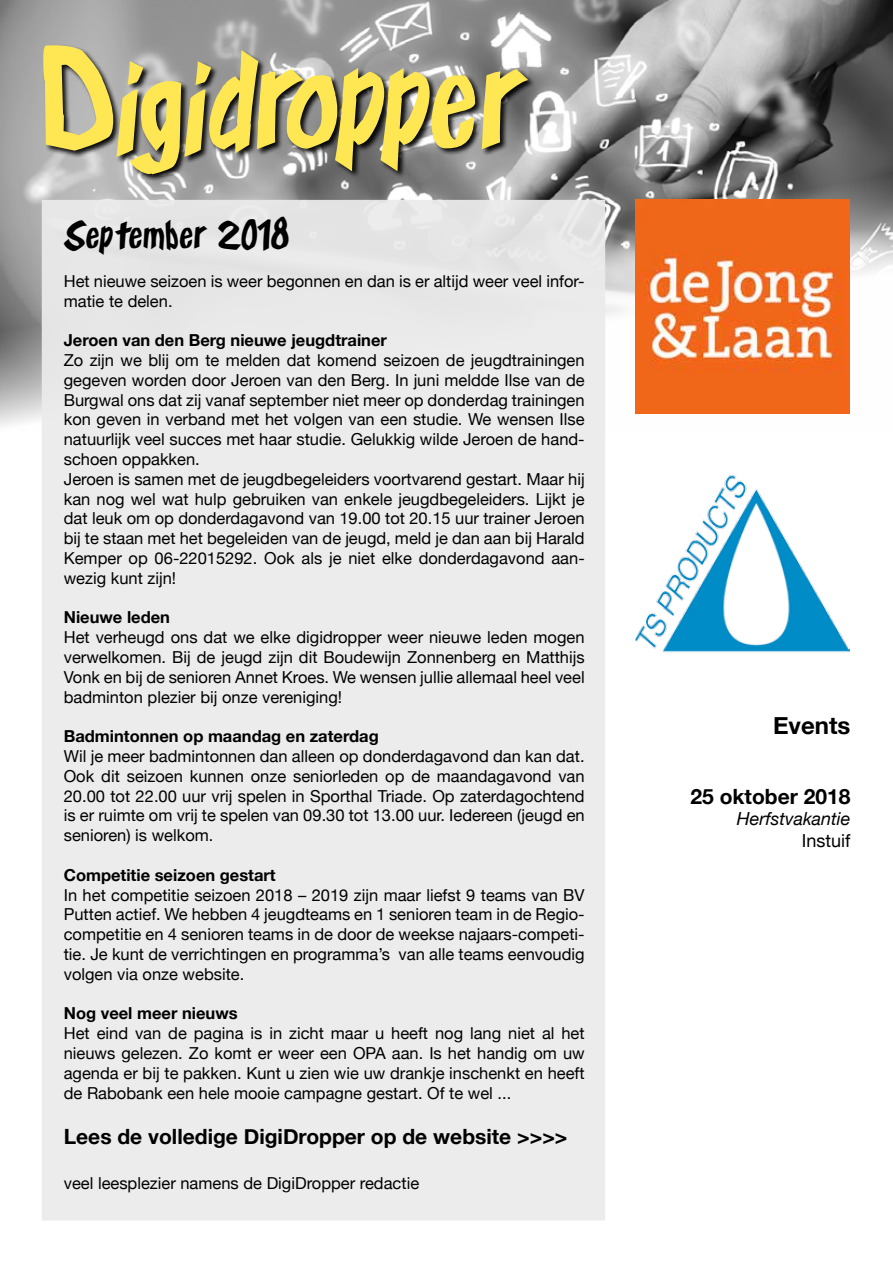
<style>
.page{position:relative;width:893px;height:1263px;background:#fff}
.page>*{position:absolute;margin:0;border:0;box-sizing:border-box;transform-origin:0 0}
.t1{font:148.5px "Frosty's Winterland";letter-spacing:-.02em;color:#ffe754}
.t2{font:42px "Frosty's Winterland";color:#000}
.t3{font:700 24px "Helvetica Neue";color:#000}
.t4{font:700 21px "Helvetica Neue";color:#000}
.t5{font:italic 18px "Helvetica Neue";color:#000}
.t6{font:18px "Helvetica Neue";color:#000}
.t7{font:16.5px/19.8px "Helvetica Neue";color:#000;text-align:justify}
.t8{font:700 16.5px "Helvetica Neue";color:#000}
</style>
<div class="page">
<img style="left:0;top:0;width:893px;height:426px">
<div style="left:42px;top:200px;width:563px;height:1020px;background:#ebebeb"></div>
<div style="left:42px;top:44px;width:494px;height:138px;background:#000;opacity:.93"></div>
<img style="left:635px;top:200px;width:214px;height:214px">
<img style="left:636px;top:475px;width:214px;height:178px">
<h1 class="t1" style="left:43px;top:20px;width:488px">Digidropper</h1>
<h2 class="t2" style="left:64px;top:212px;width:227px">September 2018</h2>
<p class="t7" style="left:64px;top:272px;width:522px">Het nieuwe seizoen is weer begonnen en dan is er altijd weer veel infor&shy;matie te delen.</p>
<p class="t8" style="left:64px;top:327px;width:325px">Jeroen van den Berg nieuwe jeugdtrainer</p>
<p class="t7" style="left:64px;top:351px;width:522px;text-align:left">Zo zijn we blij om te melden dat komend seizoen de jeugdtrainingen gegeven worden door Jeroen van den Berg. In juni meldde Ilse van de Burgwal ons dat zij vanaf september niet meer op donderdag trainingen kon geven in verband met het volgen van een studie. We wensen Ilse natuurlijk veel succes met haar studie. Gelukkig wilde Jeroen de hand&shy;schoen oppakken.<br>Jeroen is samen met de jeugdbegeleiders voortvarend gestart. Maar hij kan nog wel wat hulp gebruiken van enkele jeugdbegeleiders. Lijkt je dat leuk om op donderdagavond van 19.00 tot 20.15 uur trainer Jeroen bij te staan met het begeleiden van de jeugd, meld je dan aan bij Harald Kemper op 06-22015292. Ook als je niet elke donderdagavond aan&shy;wezig kunt zijn!</p>
<p class="t8" style="left:64px;top:604px;width:108px">Nieuwe leden</p>
<p class="t7" style="left:64px;top:628px;width:522px">Het verheugd ons dat we elke digidropper weer nieuwe leden mogen verwelkomen. Bij de jeugd zijn dit Boudewijn Zonnenberg en Matthijs Vonk en bij de senioren Annet Kroes. We wensen jullie allemaal heel veel badminton plezier bij onze vereniging!</p>
<p class="t8" style="left:64px;top:723px;width:317px">Badmintonnen op maandag en zaterdag</p>
<p class="t7" style="left:64px;top:747px;width:522px">Wil je meer badmintonnen dan alleen op donderdagavond dan kan dat.<br>Ook dit seizoen kunnen onze seniorleden op de maandagavond van 20.00 tot 22.00 uur vrij spelen in Sporthal Triade. Op zaterdagochtend is er ruimte om vrij te spelen van 09.30 tot 13.00 uur. Iedereen (jeugd en senioren) is welkom.</p>
<p class="t8" style="left:64px;top:862px;width:213px">Competitie seizoen gestart</p>
<p class="t7" style="left:64px;top:886px;width:522px">In het competitie seizoen 2018 – 2019 zijn maar liefst 9 teams van BV Putten actief. We hebben 4 jeugdteams en 1 senioren team in de Regio&shy;competitie en 4 senioren teams in de door de weekse najaars-competi&shy;tie. Je kunt de verrichtingen en programma’s van alle teams eenvoudig volgen via onze website.</p>
<p class="t8" style="left:64px;top:1000px;width:175px">Nog veel meer nieuws</p>
<p class="t7" style="left:64px;top:1024px;width:522px">Het eind van de pagina is in zicht maar u heeft nog lang niet al het nieuws gelezen. Zo komt er weer een OPA aan. Is het handig om uw agenda er bij te pakken. Kunt u zien wie uw drankje inschenkt en heeft de Rabobank een hele mooie campagne gestart. Of te wel ...</p>
<p class="t4" style="left:64px;top:1119px;width:505px">Lees de volledige DigiDropper op de website &gt;&gt;&gt;&gt;</p>
<p class="t7" style="left:64px;top:1174px;width:357px">veel leesplezier namens de DigiDropper redactie</p>
<h3 class="t3" style="left:773px;top:706px;width:79px">Events</h3>
<p class="t4" style="left:691px;top:780px;width:161px">25 oktober 2018</p>
<p class="t5" style="left:737px;top:806px;width:115px">Herfstvakantie</p>
<p class="t6" style="left:802px;top:827px;width:50px">Instuif</p>
</div>
